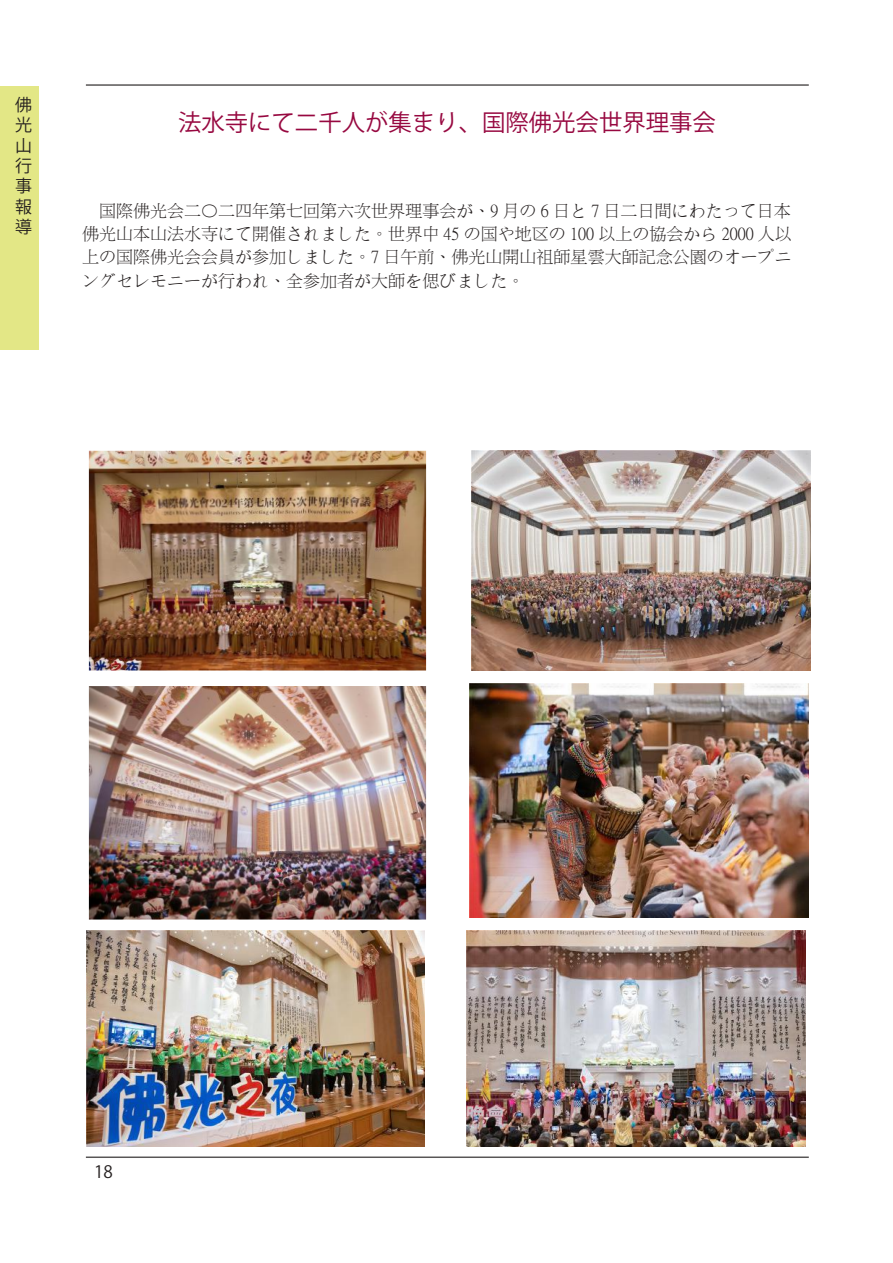
<style>
.page{position:relative;width:893px;height:1263px;background:#fff}
.page>*{position:absolute;margin:0;border:0;box-sizing:border-box;transform-origin:0 0}
.t1{font:23.4px "Koz Go Pr 6 N";color:#970840}
.t2{font:16.95px/23.4px "P Ming Li U";color:#241f1f;text-align:justify}
.t3{font:16.95px/20.4px "Koz Go Pr 6 N";color:#241f1f;text-align:justify}
</style>
<div class="page">
<hr style="left:86px;top:84px;width:723px;height:2px;background:#585656">
<hr style="left:86px;top:1156px;width:723px;height:2px;background:#585656">
<div style="left:0;top:86px;width:38px;height:264px;background:#e3e786"></div>
<img style="left:89px;top:686px;width:337px;height:233px">
<img style="left:469px;top:684px;width:340px;height:233px">
<img style="left:467px;top:931px;width:339px;height:215px">
<img style="left:87px;top:931px;width:337px;height:215px">
<img style="left:89px;top:451px;width:337px;height:219px">
<img style="left:471px;top:451px;width:340px;height:219px">
<p class="t3" style="left:15px;top:95px;width:19px">佛光山行事報導</p>
<h1 class="t1" style="left:178px;top:110px;width:539px">法水寺にて二千人が集まり、国際佛光会世界理事会</h1>
<p class="t2" style="left:82px;top:199px;width:711px;text-indent:17px">国際佛光会二〇二四年第七回第六次世界理事会が、9 月の 6 日と 7 日二日間にわたって日本佛光山本山法水寺にて開催されました。世界中 45 の国や地区の 100 以上の協会から 2000 人以上の国際佛光会会員が参加しました。7 日午前、佛光山開山祖師星雲大師記念公園のオープニングセレモニーが行われ、全参加者が大師を偲びました。</p>
<p class="t3" style="left:94px;top:1162px;width:20px">18</p>
</div>
